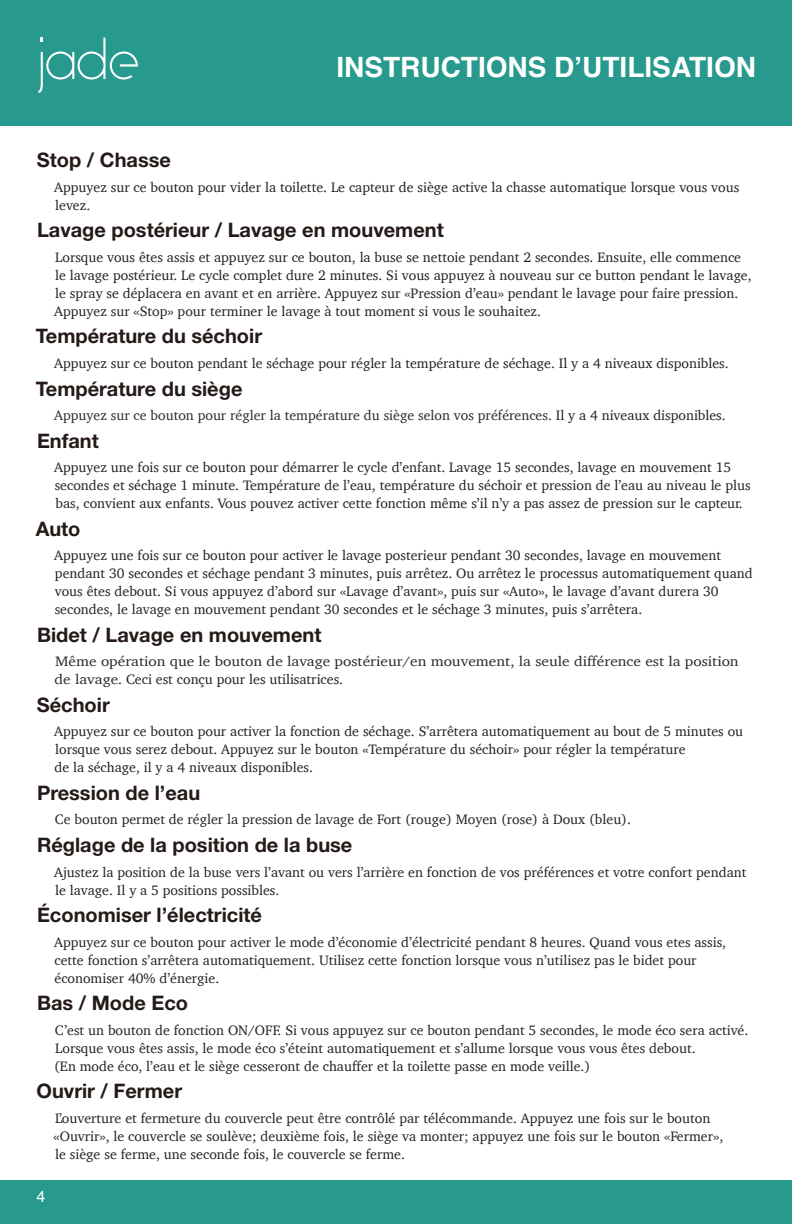
<style>
.page{position:relative;width:792px;height:1224px;background:#fff}
.page>*{position:absolute;margin:0;border:0;box-sizing:border-box;transform-origin:0 0}
.t1{font:700 28px "Helvetica";color:#fff}
.Button_names{font:700 20px "Helvetica Neue LT Std";color:#241a18}
.t2{font:16px "Helvetica";color:#fff}
.Body_Text_NO_Tabs{font:14px/18px "Charter";color:#231f20}
.Body_Text_NO_Tabs-2{font:14px/18px "Charter";color:#2a2828;scale:1.1 1}
.Body_Text_NO_Tabs-3{font:14px "Charter";color:#2a2828}
.s1{color:#231f20}
</style>
<div class="page">
<div style="left:0;top:0;width:792px;height:126px;background:#279a8d"></div>
<div style="left:0;top:1180px;width:792px;height:44px;background:#279a8d"></div>
<svg style="left:38px;top:38px;width:100px;height:55px"></svg>
<p class="t1" style="left:337px;top:44px;width:421px">INSTRUCTIONS D’UTILISATION</p>
<p class="Button_names" style="left:37px;top:148px;width:136px">Stop / Chasse</p>
<p class="Body_Text_NO_Tabs" style="left:54px;top:178px;width:687px">Appuyez sur ce bouton pour vider la toilette. Le capteur de siège active la chasse automatique lorsque vous vous levez.</p>
<p class="Button_names" style="left:37px;top:218px;width:408px">Lavage postérieur / Lavage en mouvement</p>
<p class="Body_Text_NO_Tabs" style="left:54px;top:248px;width:699px">Lorsque vous êtes assis et appuyez sur ce bouton, la buse se nettoie pendant 2 secondes. Ensuite, elle commence le lavage postérieur. Le cycle complet dure 2 minutes. Si vous appuyez à nouveau sur ce button pendant le lavage, le spray se déplacera en avant et en arrière. Appuyez sur «Pression d’eau» pendant le lavage pour faire pression.<br>Appuyez sur «Stop» pour terminer le lavage à tout moment si vous le souhaitez.</p>
<p class="Button_names" style="left:36px;top:324px;width:228px">Température du séchoir</p>
<p class="Body_Text_NO_Tabs" style="left:54px;top:354px;width:676px">Appuyez sur ce bouton pendant le séchage pour régler la température de séchage. Il y a 4 niveaux disponibles.</p>
<p class="Button_names" style="left:36px;top:376px;width:208px">Température du siège</p>
<p class="Body_Text_NO_Tabs-3" style="left:54px;top:403px;width:673px">Appuyez sur ce bouton pour régler la température du siège selon vos préférences. <span class="s1">Il y a 4 niveaux disponibles.</span></p>
<p class="Button_names" style="left:37px;top:428px;width:63px">Enfant</p>
<p class="Body_Text_NO_Tabs" style="left:54px;top:458px;width:698px">Appuyez une fois sur ce bouton pour démarrer le cycle d’enfant. Lavage 15 secondes, lavage en mouvement 15 secondes et séchage 1 minute. Température de l’eau, température du séchoir et pression de l’eau au niveau le plus bas, convient aux enfants. Vous pouvez activer cette fonction même s’il n’y a pas assez de pression sur le capteur.</p>
<p class="Button_names" style="left:36px;top:516px;width:46px">Auto</p>
<p class="Body_Text_NO_Tabs" style="left:54px;top:546px;width:700px">Appuyez une fois sur ce bouton pour activer le lavage posterieur pendant 30 secondes, lavage en mouvement pendant 30 secondes et séchage pendant 3 minutes, puis arrêtez. Ou arrêtez le processus automatiquement quand vous êtes debout. Si vous appuyez d’abord sur «Lavage d’avant», puis sur «Auto», le lavage d’avant durera 30 secondes, le lavage en mouvement pendant 30 secondes et le séchage 3 minutes, puis s’arrêtera.</p>
<p class="Button_names" style="left:37px;top:622px;width:286px">Bidet / Lavage en mouvement</p>
<p class="Body_Text_NO_Tabs-2" style="left:55px;top:652px;width:623px">Même opération que le bouton de lavage postérieur/en mouvement, la seule différence est la position de lavage<span class="s1">. Ceci est conçu pour les utilisatrices.</span></p>
<p class="Button_names" style="left:37px;top:692px;width:74px">Séchoir</p>
<p class="Body_Text_NO_Tabs" style="left:54px;top:722px;width:691px">Appuyez sur ce bouton pour activer la fonction de séchage. S’arrêtera automatiquement au bout de 5 minutes ou lorsque vous serez debout. Appuyez sur le bouton «Température du séchoir» pour régler la température<br>de la séchage, il y a 4 niveaux disponibles.</p>
<p class="Button_names" style="left:37px;top:780px;width:165px">Pression de l’eau</p>
<p class="Body_Text_NO_Tabs" style="left:55px;top:810px;width:578px">Ce bouton permet de régler la pression de lavage de Fort (rouge) Moyen (rose) à Doux (bleu).</p>
<p class="Button_names" style="left:37px;top:833px;width:317px">Réglage de la position de la buse</p>
<p class="Body_Text_NO_Tabs" style="left:54px;top:863px;width:694px">Ajustez la position de la buse vers l’avant ou vers l’arrière en fonction de vos préférences et votre confort pendant le lavage. Il y a 5 positions possibles.</p>
<p class="Button_names" style="left:37px;top:903px;width:227px">Économiser l’électricité</p>
<p class="Body_Text_NO_Tabs" style="left:54px;top:933px;width:673px">Appuyez sur ce bouton pour activer le mode d’économie d’électricité pendant 8 heures. Quand vous etes assis, cette fonction s’arrêtera automatiquement. Utilisez cette fonction lorsque vous n’utilisez pas le bidet pour économiser 40% d’énergie.</p>
<p class="Button_names" style="left:37px;top:991px;width:153px">Bas / Mode Eco</p>
<p class="Body_Text_NO_Tabs" style="left:54px;top:1021px;width:696px">C’est un bouton de fonction ON/OFF. Si vous appuyez sur ce bouton pendant 5 secondes, le mode éco sera activé.<br>Lorsque vous êtes assis, le mode éco s’éteint automatiquement et s’allume lorsque vous vous êtes debout.<br>(En mode éco, l’eau et le siège cesseront de chauffer et la toilette passe en mode veille.)</p>
<p class="Button_names" style="left:37px;top:1079px;width:147px">Ouvrir / Fermer</p>
<p class="Body_Text_NO_Tabs" style="left:54px;top:1109px;width:671px">L’ouverture et fermeture du couvercle peut être contrôlé par télécommande. Appuyez une fois sur le bouton «Ouvrir», le couvercle se soulève; deuxième fois, le siège va monter; appuyez une fois sur le bouton «Fermer», le siège se ferme, une seconde fois, le couvercle se ferme.</p>
<p class="t2" style="left:36px;top:1184px;width:10px">4</p>
</div>
